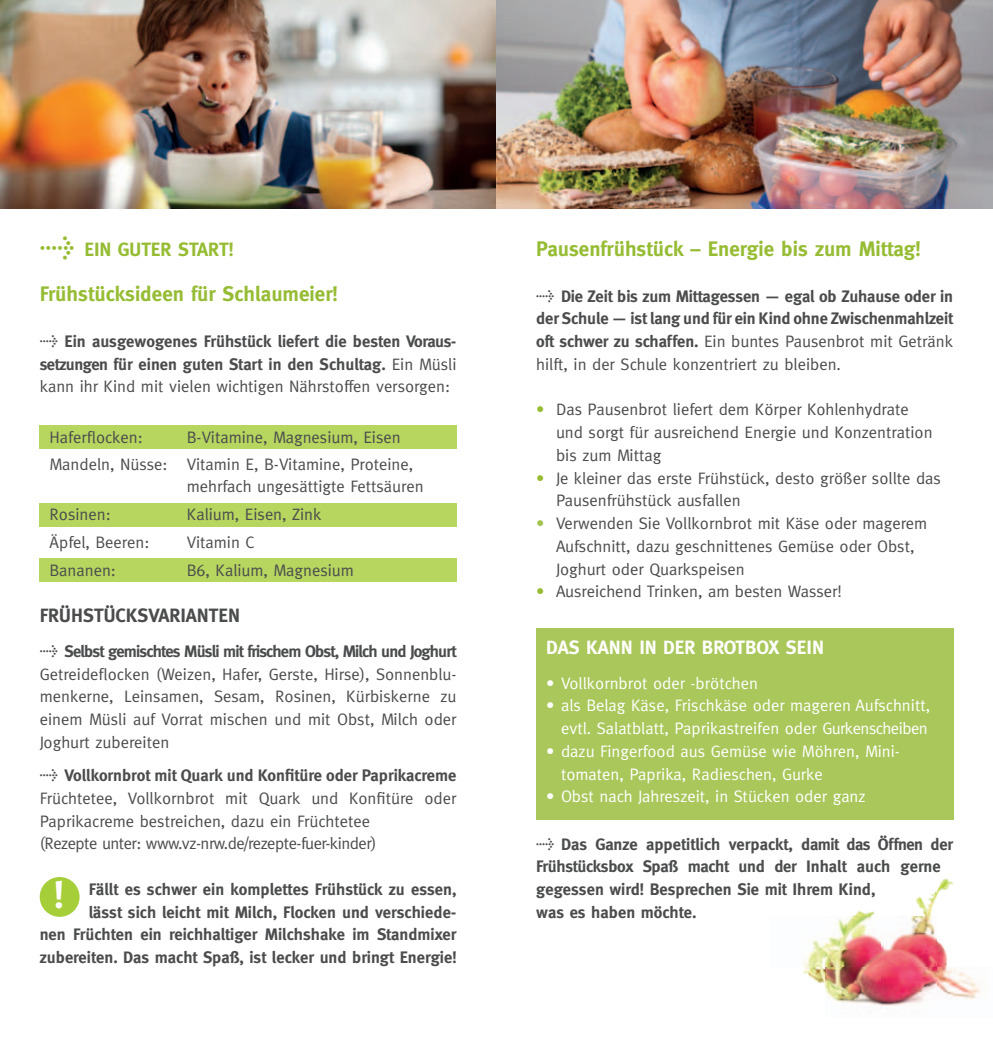
<style>
.page{position:relative;width:993px;height:1042px;background:#fff}
.page>*{position:absolute;margin:0;border:0;box-sizing:border-box;transform-origin:0 0}
.t1{font:700 38.5px "Meta";color:#fff}
.t2{font:700 21px "Meta";color:#96bc33}
.t3{font:700 19.25px "Meta";color:#fff}
.t4{font:700 19.25px "Meta";color:#4b4c4d}
.t5{font:700 19.25px "Meta";color:#96bc33}
.t6{font:16.62px/22.8px "Meta";color:#4b4c4d}
.t7{font:700 16.62px/22.8px "Meta";color:#4b4c4d;text-align:justify}
.t8{font:16.62px/22.8px "Meta";color:#fff;text-align:right}
.s1{font-family:"Meta Normal Italic Expert";font-weight:400;font-size:40.25px}
.s2{font-family:"Meta Normal Italic Expert";font-weight:400;font-size:21px}
.s3{font-weight:400}
.s4{font-family:"Meta Normal Italic Expert";font-size:21px}
.s5{font-weight:700}
.s6{color:#96bc33}
.s7{color:#a4c34d}
</style>
<div class="page">
<div style="left:40px;top:559px;width:416px;height:23px;background:#b6d65f"></div>
<div style="left:40px;top:503px;width:416px;height:23px;background:#b6d65f"></div>
<div style="left:40px;top:425px;width:416px;height:24px;background:#b6d65f"></div>
<img style="left:0;top:0;width:992px;height:208px">
<div style="left:40px;top:877px;width:40px;height:40px;background:#a6ce39;border-radius:50%"></div>
<img style="left:803px;top:878px;width:178px;height:128px">
<div style="left:536px;top:628px;width:416px;height:192px;background:#a9c75a"></div>
<p class="t5" style="left:40px;top:238px;width:195px"><span class="s1">t</span> EIN GUTER START!</p>
<p class="t2" style="left:40px;top:282px;width:299px">Frühstücksideen für Schlaumeier!</p>
<p class="t7" style="left:40px;top:330px;width:418px"><span class="s2">t</span> Ein ausgewogenes Frühstück liefert die besten Voraus&shy;setzungen für einen guten Start in den Schultag. <span class="s3">Ein Müsli kann ihr Kind mit vielen wichtigen Nährstoffen versorgen:</span></p>
<p class="t6" style="left:50px;top:426px;width:95px">Haferflocken:</p>
<p class="t6" style="left:50px;top:424px;width:365px;line-height:26.2px;text-indent:137px">B-Vitamine, Magnesium, Eisen<br>Mandeln, Nüsse: Vitamin E, B-Vitamine, Proteine,</p>
<p class="t6" style="left:187px;top:475px;width:238px">mehrfach ungesättigte Fettsäuren</p>
<p class="t6" style="left:50px;top:503px;width:63px">Rosinen:</p>
<p class="t6" style="left:187px;top:503px;width:136px">Kalium, Eisen, Zink</p>
<p class="t6" style="left:50px;top:531px;width:101px">Äpfel, Beeren:</p>
<p class="t6" style="left:187px;top:531px;width:69px">Vitamin C</p>
<p class="t6" style="left:50px;top:559px;width:68px">Bananen:</p>
<p class="t6" style="left:187px;top:559px;width:168px">B6, Kalium, Magnesium</p>
<p class="t4" style="left:40px;top:604px;width:202px">FRÜHSTÜCKSVARIANTEN</p>
<p class="t6" style="left:40px;top:639px;width:418px;text-align:justify"><span class="s4">t</span> <span class="s5">Selbst gemischtes Müsli mit frischem Obst, Milch und Joghurt </span>Getreideflocken (Weizen, Hafer, Gerste, Hirse), Sonnenblu&shy;menkerne, Leinsamen, Sesam, Rosinen, Kürbiskerne zu einem Müsli auf Vorrat mischen und mit Obst, Milch oder Joghurt zubereiten</p>
<p class="t6" style="left:40px;top:764px;width:418px"><span class="s4">t</span> <span class="s5">Vollkornbrot mit Quark und Konfitüre oder Paprikacreme </span>Früchtetee, Vollkornbrot mit Quark und Konfitüre oder Paprikacreme bestreichen, dazu ein Früchtetee<br>(Rezepte unter: www.vz-nrw.de/rezepte-fuer-kinder)</p>
<p class="t7" style="left:40px;top:877px;width:418px;text-align:right">Fällt es schwer ein komplettes Frühstück zu essen,<br>lässt sich leicht mit Milch, Flocken und verschiede-<br>nen Früchten ein reichhaltiger Milchshake im Standmixer zubereiten. Das macht Spaß, ist lecker und bringt Energie!</p>
<h1 class="t1" style="left:54px;top:872px;width:11px">!</h1>
<p class="t2" style="left:536px;top:237px;width:386px">Pausenfrühstück – Energie bis zum Mittag!</p>
<p class="t7" style="left:536px;top:284px;width:418px"><span class="s2">t</span> Die Zeit bis zum Mittagessen — egal ob Zuhause oder in der Schule — ist lang und für ein Kind ohne Zwischenmahlzeit oft schwer zu schaffen. <span class="s3">Ein buntes Pausenbrot mit Getränk hilft, in der Schule konzentriert zu bleiben.</span></p>
<p class="t6" style="left:556px;top:398px;width:378px;text-indent:-20px"><span class="s6">•</span> Das Pausenbrot liefert dem Körper Kohlenhydrate und sorgt für ausreichend Energie und Konzentration bis zum Mittag</p>
<p class="t6" style="left:556px;top:466px;width:386px;text-indent:-20px"><span class="s6">•</span> Je kleiner das erste Frühstück, desto größer sollte das<br>Pausenfrühstück ausfallen</p>
<p class="t6" style="left:556px;top:512px;width:372px;text-indent:-20px"><span class="s7">•</span> Verwenden Sie Vollkornbrot mit Käse oder magerem<br>Aufschnitt, dazu geschnittenes Gemüse oder Obst,<br>Joghurt oder Quarkspeisen</p>
<p class="t6" style="left:536px;top:580px;width:307px"><span class="s6">•</span> Ausreichend Trinken, am besten Wasser!</p>
<p class="t3" style="left:546px;top:636px;width:279px">DAS KANN IN DER BROTBOX SEIN</p>
<p class="t8" style="left:546px;top:671px;width:213px">• Vollkornbrot oder -brötchen</p>
<p class="t8" style="left:546px;top:694px;width:385px">• als Belag Käse, Frischkäse oder mageren Aufschnitt, evtl. Salatblatt, Paprikastreifen oder Gurkenscheiben</p>
<p class="t8" style="left:561px;top:739px;width:340px;text-align:left;text-indent:-15px">• dazu Fingerfood aus Gemüse wie Möhren, Mini&shy;tomaten, Paprika, Radieschen, Gurke</p>
<p class="t8" style="left:546px;top:785px;width:321px">• Obst nach Jahreszeit, in Stücken oder ganz</p>
<p class="t7" style="left:536px;top:832px;width:418px;text-align:left"><span class="s2">t</span> Das Ganze appetitlich verpackt, damit das Öffnen der Frühstücksbox Spaß macht und der Inhalt auch gerne gegessen wird! Besprechen Sie mit Ihrem Kind,<br>was es haben möchte.</p>
</div>
